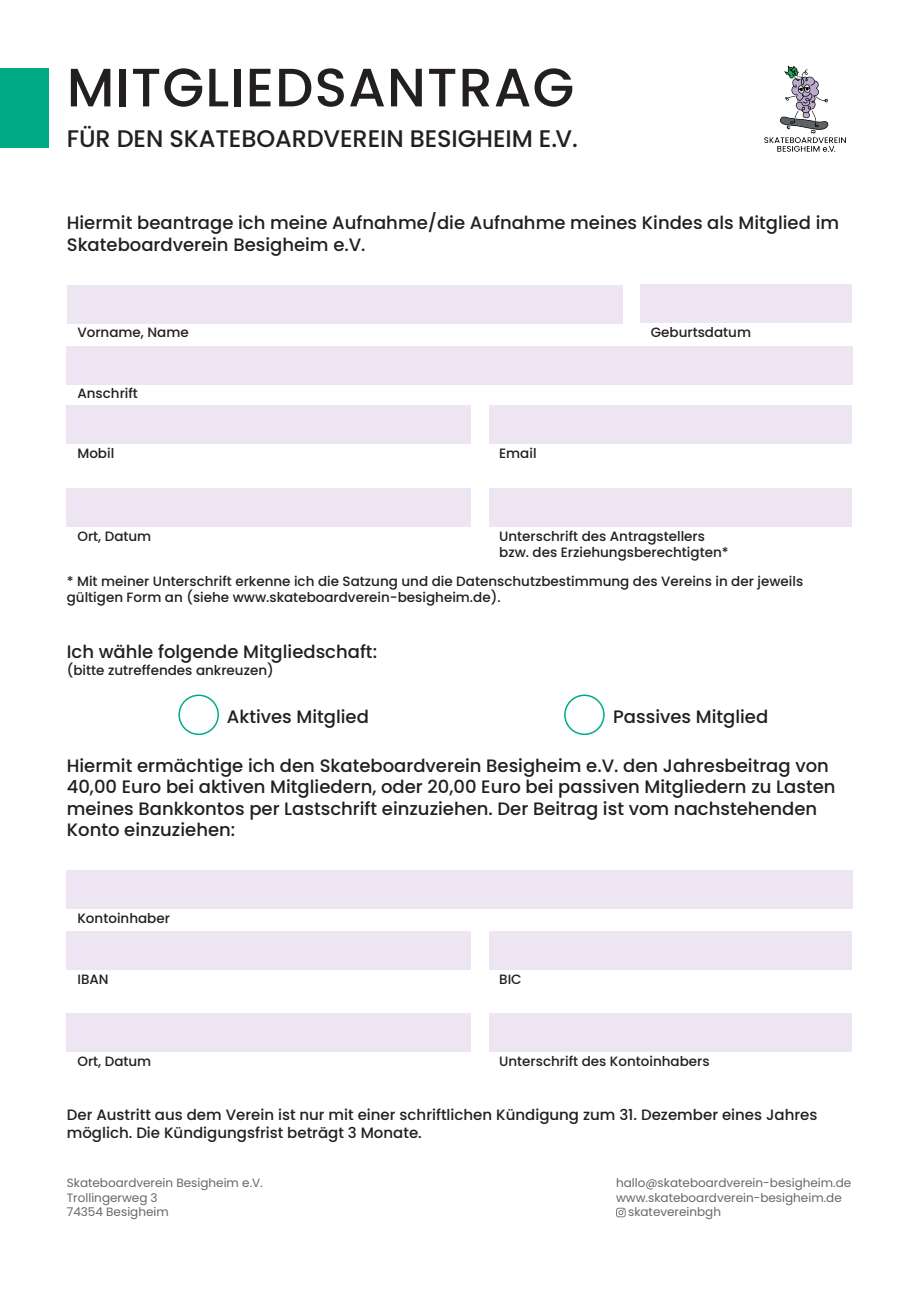
<style>
.page{position:relative;width:919px;height:1289px;background:#fff}
.page>*{position:absolute;margin:0;border:0;box-sizing:border-box;transform-origin:0 0}
.t1{font:500 54px "Poppins";letter-spacing:.02em;color:#231f20}
.t2{font:500 24px "Poppins";letter-spacing:-.005em;color:#231f20}
.t3{font:500 18px/21.6px "Poppins";color:#231f20}
.t4{font:500 15px/18px "Poppins";color:#231f20}
.t5{font:500 13.5px/16.2px "Poppins";color:#231f20}
.t6{font:12px/14.4px "Poppins";color:#67676a}
</style>
<div class="page">
<div style="left:0;top:68px;width:48px;height:80px;background:#00aa85"></div>
<div style="left:67px;top:285px;width:555px;height:38px;background:#ede6f2"></div>
<div style="left:67px;top:870px;width:785px;height:38px;background:#ede6f2"></div>
<div style="left:67px;top:346px;width:785px;height:38px;background:#ede6f2"></div>
<div style="left:67px;top:489px;width:404px;height:38px;background:#ede6f2"></div>
<div style="left:67px;top:1013px;width:404px;height:38px;background:#ede6f2"></div>
<div style="left:67px;top:405px;width:404px;height:38px;background:#ede6f2"></div>
<div style="left:67px;top:931px;width:404px;height:38px;background:#ede6f2"></div>
<div style="left:489px;top:489px;width:363px;height:38px;background:#ede6f2"></div>
<div style="left:489px;top:1013px;width:363px;height:38px;background:#ede6f2"></div>
<div style="left:489px;top:405px;width:363px;height:38px;background:#ede6f2"></div>
<div style="left:640px;top:285px;width:212px;height:38px;background:#ede6f2"></div>
<div style="left:489px;top:931px;width:363px;height:38px;background:#ede6f2"></div>
<div style="left:178px;top:694px;width:41px;height:41px;border:2px solid #00aa85;border-radius:50%"></div>
<div style="left:564px;top:694px;width:40px;height:41px;border:2px solid #00aa85;border-radius:50%"></div>
<svg style="left:616px;top:1207px;width:9px;height:10px"></svg>
<img style="left:764px;top:65px;width:82px;height:87px">
<h1 class="t1" style="left:67px;top:56px;width:509px">MITGLIEDSANTRAG</h1>
<h2 class="t2" style="left:67px;top:125px;width:512px">FÜR DEN SKATEBOARDVEREIN BESIGHEIM E.V.</h2>
<p class="t3" style="left:67px;top:212px;width:773px">Hiermit beantrage ich meine Aufnahme/die Aufnahme meines Kindes als Mitglied im<br>Skateboardverein Besigheim e.V.</p>
<p class="t5" style="left:77px;top:324px;width:113px">Vorname, Name</p>
<p class="t5" style="left:650px;top:324px;width:102px">Geburtsdatum</p>
<p class="t5" style="left:77px;top:385px;width:62px">Anschrift</p>
<p class="t5" style="left:77px;top:445px;width:38px">Mobil</p>
<p class="t5" style="left:499px;top:445px;width:39px">Email</p>
<p class="t5" style="left:77px;top:528px;width:75px">Ort, Datum</p>
<p class="t5" style="left:499px;top:528px;width:231px">Unterschrift des Antragstellers bzw. des Erziehungsberechtigten*</p>
<p class="t5" style="left:67px;top:573px;width:737px">* Mit meiner Unterschrift erkenne ich die Satzung und die Datenschutzbestimmung des Vereins in der jeweils gültigen Form an (siehe www.skateboardverein-besigheim.de).</p>
<p class="t3" style="left:67px;top:641px;width:312px">Ich wähle folgende Mitgliedschaft:</p>
<p class="t5" style="left:67px;top:662px;width:208px">(bitte zutreffendes ankreuzen)</p>
<p class="t3" style="left:227px;top:705px;width:144px">Aktives Mitglied</p>
<p class="t3" style="left:613px;top:705px;width:156px">Passives Mitglied</p>
<p class="t3" style="left:67px;top:754px;width:770px">Hiermit ermächtige ich den Skateboardverein Besigheim e.V. den Jahresbeitrag von 40,00 Euro bei aktiven Mitgliedern, oder 20,00 Euro bei passiven Mitgliedern zu Lasten meines Bankkontos per Lastschrift einzuziehen. Der Beitrag ist vom nachstehenden Konto einzuziehen:</p>
<p class="t5" style="left:77px;top:910px;width:94px">Kontoinhaber</p>
<p class="t5" style="left:77px;top:971px;width:33px">IBAN</p>
<p class="t5" style="left:499px;top:971px;width:24px">BIC</p>
<p class="t5" style="left:77px;top:1053px;width:75px">Ort, Datum</p>
<p class="t5" style="left:499px;top:1053px;width:212px">Unterschrift des Kontoinhabers</p>
<p class="t4" style="left:67px;top:1106px;width:752px">Der Austritt aus dem Verein ist nur mit einer schriftlichen Kündigung zum 31. Dezember eines Jahres möglich. Die Kündigungsfrist beträgt 3 Monate.</p>
<p class="t6" style="left:67px;top:1176px;width:197px">Skateboardverein Besigheim e.V.<br>Trollingerweg 3<br>74354 Besigheim</p>
<p class="t6" style="left:616px;top:1176px;width:237px">hallo@skateboardverein-besigheim.de</p>
<p class="t6" style="left:616px;top:1190px;width:227px">www.skateboardverein-besigheim.de</p>
<p class="t6" style="left:628px;top:1204px;width:94px">skatevereinbgh</p>
</div>
